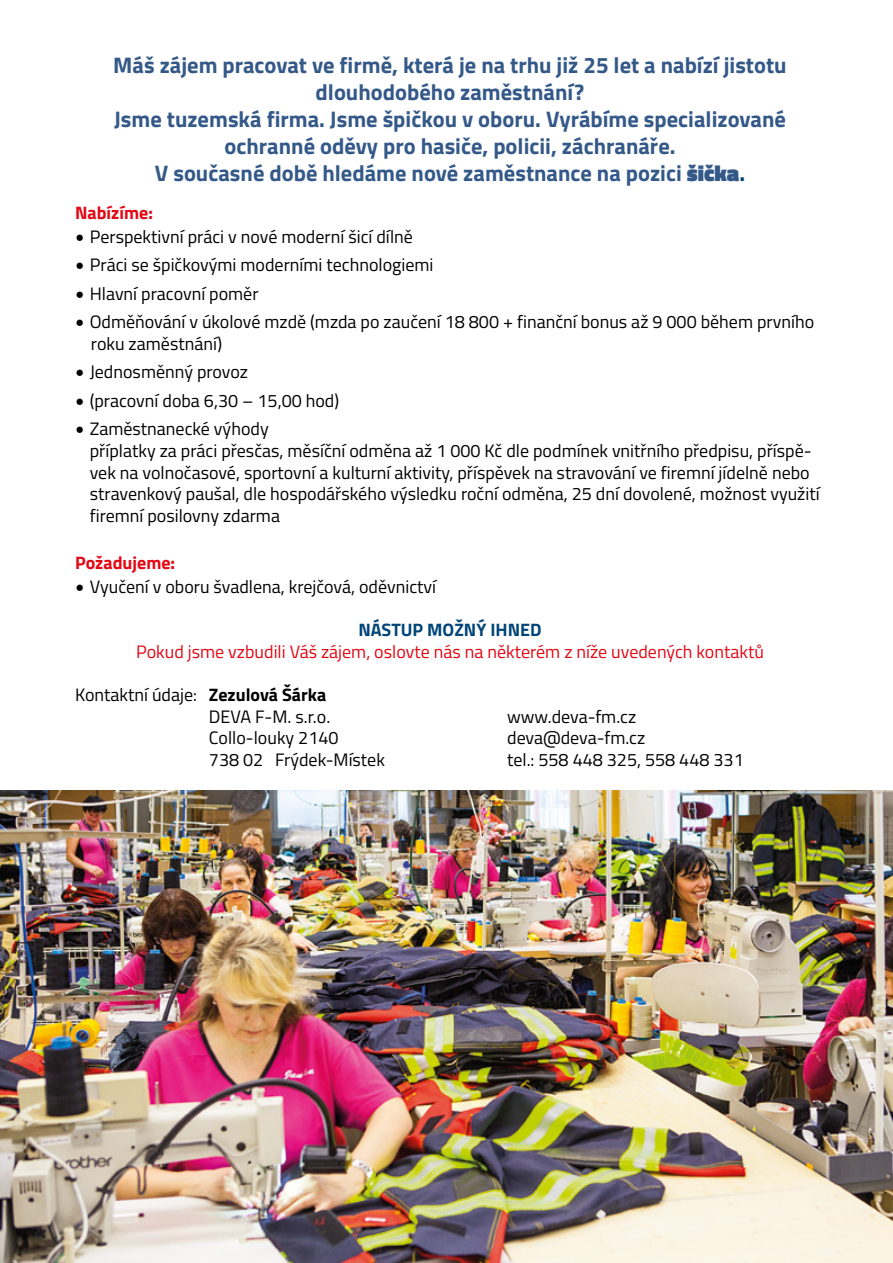
<style>
.page{position:relative;width:893px;height:1263px;background:#fff}
.page>*{position:absolute;margin:0;border:0;box-sizing:border-box;transform-origin:0 0}
.t1{font:700 22.5px/27px "Titillium Web";color:#345989;text-align:center}
.t2{font:18px/21.6px "Titillium Web";color:#000}
.t3{font:18px "Titillium Web";color:#e30613}
.t4{font:700 18px "Titillium Web";color:#e30613}
.t5{font:700 18px "Titillium Web";color:#004578}
.s1{font-weight:900}
.s2{color:#004578}
.s3{font-family:"Minion Pro";font-size:24px}
.s4{font-weight:700}
</style>
<div class="page">
<img style="left:0;top:791px;width:893px;height:472px">
<p class="t1" style="left:113px;top:51px;width:675px">Máš zájem pracovat ve firmě, která je na trhu již 25 let a nabízí jistotu dlouhodobého zaměstnání?</p>
<p class="t1" style="left:114px;top:105px;width:673px">Jsme tuzemská firma. Jsme špičkou v oboru. Vyrábíme specializované ochranné oděvy pro hasiče, policii, záchranáře.</p>
<p class="t1" style="left:155px;top:159px;width:592px">V současné době hledáme nové zaměstnance na pozici <span class="s1">šička</span><span class="s2">.</span></p>
<p class="t4" style="left:75px;top:199px;width:79px">Nabízíme:</p>
<p class="t2" style="left:75px;top:225px;width:339px"><span class="s3">•</span> Perspektivní práci v nové moderní šicí dílně</p>
<p class="t2" style="left:75px;top:253px;width:360px"><span class="s3">•</span> Práci se špičkovými moderními technologiemi</p>
<p class="t2" style="left:75px;top:282px;width:185px"><span class="s3">•</span> Hlavní pracovní poměr</p>
<p class="t2" style="left:91px;top:310px;width:725px;text-indent:-16px"><span class="s3">•</span> Odměňování v úkolové mzdě (mzda po zaučení 18 800 + finanční bonus až 9 000 během prvního roku zaměstnání)</p>
<p class="t2" style="left:75px;top:360px;width:174px"><span class="s3">•</span> Jednosměnný provoz</p>
<p class="t2" style="left:75px;top:389px;width:266px"><span class="s3">•</span> (pracovní doba 6,30 – 15,00 hod)</p>
<p class="t2" style="left:90px;top:417px;width:731px;text-indent:-15px"><span class="s3">•</span> Zaměstnanecké výhody<br>příplatky za práci přesčas, měsíční odměna až 1 000 Kč dle podmínek vnitřního předpisu, příspě&shy;vek na volnočasové, sportovní a kulturní aktivity, příspěvek na stravování ve firemní jídelně nebo stravenkový paušal, dle hospodářského výsledku roční odměna, 25 dní dovolené, možnost využití firemní posilovny zdarma</p>
<p class="t4" style="left:75px;top:549px;width:102px">Požadujeme:</p>
<p class="t2" style="left:75px;top:575px;width:362px"><span class="s3">•</span> Vyučení v oboru švadlena, krejčová, oděvnictví</p>
<p class="t5" style="left:358px;top:616px;width:185px">NÁSTUP MOŽNÝ IHNED</p>
<p class="t3" style="left:136px;top:638px;width:629px">Pokud jsme vzbudili Váš zájem, oslovte nás na některém z níže uvedených kontaktů</p>
<p class="t2" style="left:75px;top:683px;width:257px;text-align:right">Kontaktní údaje: <span class="s4">Zezulová Šárka<br></span>DEVA F-M. s.r.o.</p>
<p class="t2" style="left:507px;top:705px;width:131px">www.deva-fm.cz</p>
<p class="t2" style="left:209px;top:726px;width:131px">Collo-louky 2140</p>
<p class="t2" style="left:507px;top:726px;width:140px">deva@deva-fm.cz</p>
<p class="t2" style="left:209px;top:748px;width:178px">738 02 Frýdek-Místek</p>
<p class="t2" style="left:507px;top:748px;width:238px">tel.: 558 448 325, 558 448 331</p>
</div>
